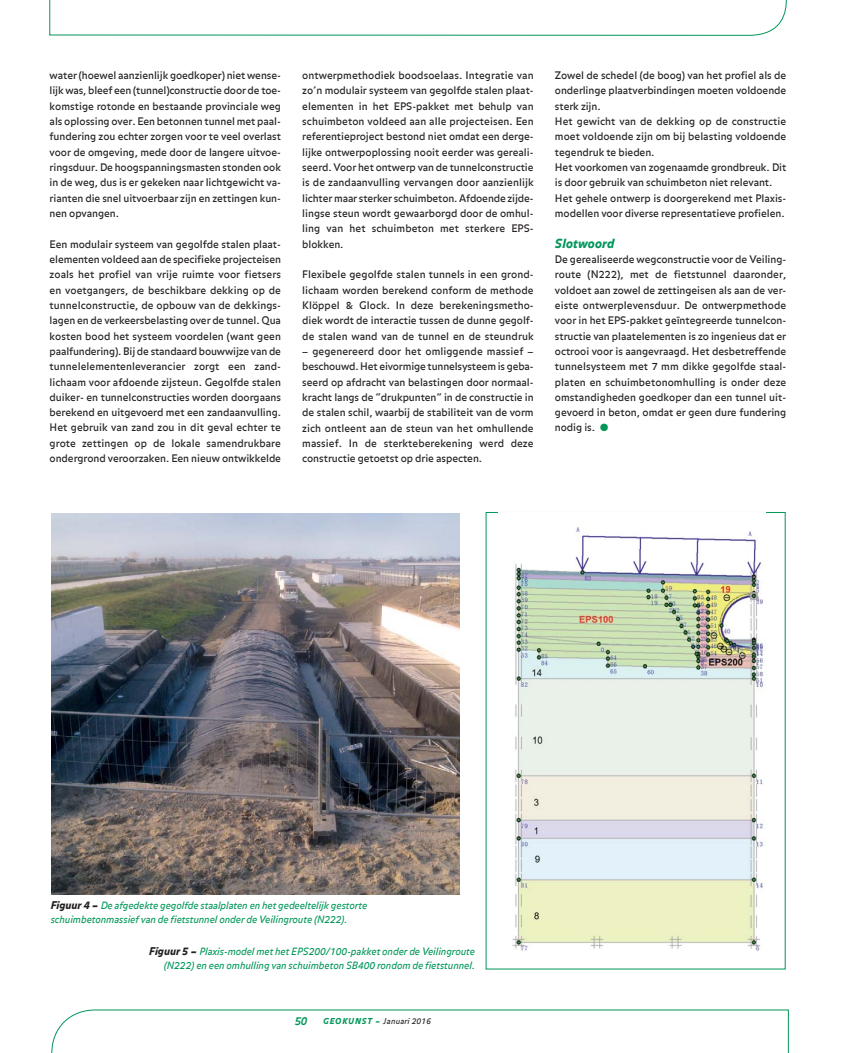
<style>
.page{position:relative;width:851px;height:1053px;background:#fff}
.page>*{position:absolute;margin:0;border:0;box-sizing:border-box;transform-origin:0 0}
.t1{font:italic 900 12.5px "Balance";letter-spacing:.02em;color:#009659}
.t2{font:italic 700 11.25px "Balance";color:#009659}
.t3{font:10.25px/15.4px "Balance";letter-spacing:-.005em;color:#231f20;text-align:justify}
.t4{font:italic 10px/13.8px "Balance";letter-spacing:-.01em;color:#009659}
.t5{font:italic 8.12px "Balance";letter-spacing:.02em;color:#231f20}
.s1{font-family:"European Pi Three";font-size:10.62px;color:#009659}
.s2{font-weight:900;font-size:10.62px;color:#231f20}
.s3{font-weight:900;color:#009659}
.s4{font-weight:900;font-style:normal;color:#009659}
</style>
<div class="page">
<svg style="left:51px;top:1009px;width:737px;height:43px"></svg>
<svg style="left:49px;top:0;width:737px;height:36px"></svg>
<img style="left:51px;top:513px;width:408px;height:381px">
<img style="left:512px;top:527px;width:253px;height:423px">
<p class="t3" style="left:50px;top:69px;width:233px">water (hoewel aanzienlijk goedkoper) niet wense&shy;lijk was, bleef een (tunnel)constructie door de toe&shy;komstige rotonde en bestaande provinciale weg als oplossing over. Een betonnen tunnel met paal&shy;fundering zou echter zorgen voor te veel overlast voor de omgeving, mede door de langere uitvoe&shy;ringsduur. De hoogspannings masten stonden ook in de weg, dus is er gekeken naar lichtgewicht va&shy;rianten die snel uitvoerbaar zijn en zettingen kun&shy;nen opvangen.</p>
<p class="t3" style="left:50px;top:237px;width:233px">Een modulair systeem van gegolfde stalen plaat&shy;elementen voldeed aan de specifieke projecteisen zoals het profiel van vrije ruimte voor fietsers en voetgangers, de beschikbare dekking op de tunnelconstructie, de opbouw van de dekkings&shy;lagen en de verkeersbelasting over de tunnel. Qua kosten bood het systeem voordelen (want geen paalfundering). Bij de standaard bouwwijze van de tunnelelementenleveran cier zorgt een zand&shy;lichaam voor afdoende zijsteun. Gegolfde stalen duiker- en tunnelconstructies worden doorgaans berekend en uitgevoerd met een zandaanvulling.<br>Het gebruik van zand zou in dit geval echter te grote zettingen op de lokale samen drukbare ondergrond veroorzaken. Een nieuw ontwikkelde</p>
<p class="t3" style="left:302px;top:69px;width:233px">ontwerpmethodiek boodsoelaas. Integratie van zo’n modulair systeem van gegolfde stalen plaat&shy;elementen in het EPS-pakket met behulp van schuimbeton voldeed aan alle projecteisen. Een referentieproject bestond niet omdat een derge&shy;lijke ontwerp oplossing nooit eerder was gereali&shy;seerd. Voor het ontwerp van de tunnel constructie is de zandaanvulling vervangen door aanzienlijk lichter maar sterker schuimbeton. Afdoende zijde&shy;lingse steun wordt gewaarborgd door de omhul&shy;ling van het schuimbeton met sterkere EPS&shy;blokken.</p>
<p class="t3" style="left:302px;top:268px;width:233px">Flexibele gegolfde stalen tunnels in een grond&shy;lichaam worden berekend conform de methode Klöppel &amp; Glock. In deze berekeningsmetho&shy;diek wordt de interactie tussen de dunne gegolf&shy;de stalen wand van de tunnel en de steundruk</p>
<p class="t3" style="left:302px;top:344px;width:233px">– gegenereerd door het omliggende massief – beschouwd. Het eivormige tunnelsysteem is geba&shy;seerd op afdracht van belastingen door normaal&shy;kracht langs de “drukpunten” in de constructie in de stalen schil, waarbij de stabiliteit van de vorm zich ontleent aan de steun van het omhullende massief. In de sterkteberekening werd deze constructie getoetst op drie aspecten.</p>
<p class="t3" style="left:555px;top:69px;width:233px;text-align:left">Zowel de schedel (de boog) van het profiel als de onderlinge plaatverbindingen moeten voldoende sterk zijn.<br>Het gewicht van de dekking op de constructie moet voldoende zijn om bij belasting voldoende tegendruk te bieden.<br>Het voorkomen van zogenaamde grondbreuk. Dit is door gebruik van schuimbeton niet relevant.<br>Het gehele ontwerp is doorgerekend met Plaxis&shy;modellen voor diverse representatieve profielen.</p>
<p class="t1" style="left:555px;top:238px;width:61px">Slotwoord</p>
<p class="t3" style="left:555px;top:252px;width:233px">De gerealiseerde wegconstructie voor de Veiling&shy;route (N222), met de fietstunnel daar onder, voldoet aan zowel de zettingeisen als aan de ver&shy;eiste ontwerplevensduur. De ont werp methode voor in het EPS-pakket geïntegreerde tunnelcon&shy;structie van plaatelementen is zo ingenieus dat er octrooi voor is aangevraagd. Het desbetreffende tunnelsysteem met 7 mm dikke gegolfde staal&shy;platen en schuimbetonomhulling is onder deze omstandigheden goedkoper dan een tunnel uit&shy;gevoerd in beton, omdat er geen dure fundering nodig is. <span class="s1">-</span></p>
<p class="t4" style="left:51px;top:899px;width:318px"><span class="s2">Figuur 4 –</span> De afgedekte gegolfde staalplaten en het gedeeltelijk gestorte schuimbetonmassief van de fietstunnel onder de Veilingroute (N222).</p>
<p class="t4" style="left:149px;top:945px;width:327px;text-align:right"><span class="s2">Figuur 5 –</span> Plaxis-model met het EPS200/100-pakket onder de Veilingroute (N222) en een omhulling van schuimbeton SB400 rondom de fietstunnel.</p>
<p class="t2" style="left:295px;top:1016px;width:14px">50</p>
<p class="t5" style="left:323px;top:1017px;width:109px"><span class="s3">GEOKUNST</span> <span class="s4">–</span> Januari 2016</p>
</div>
